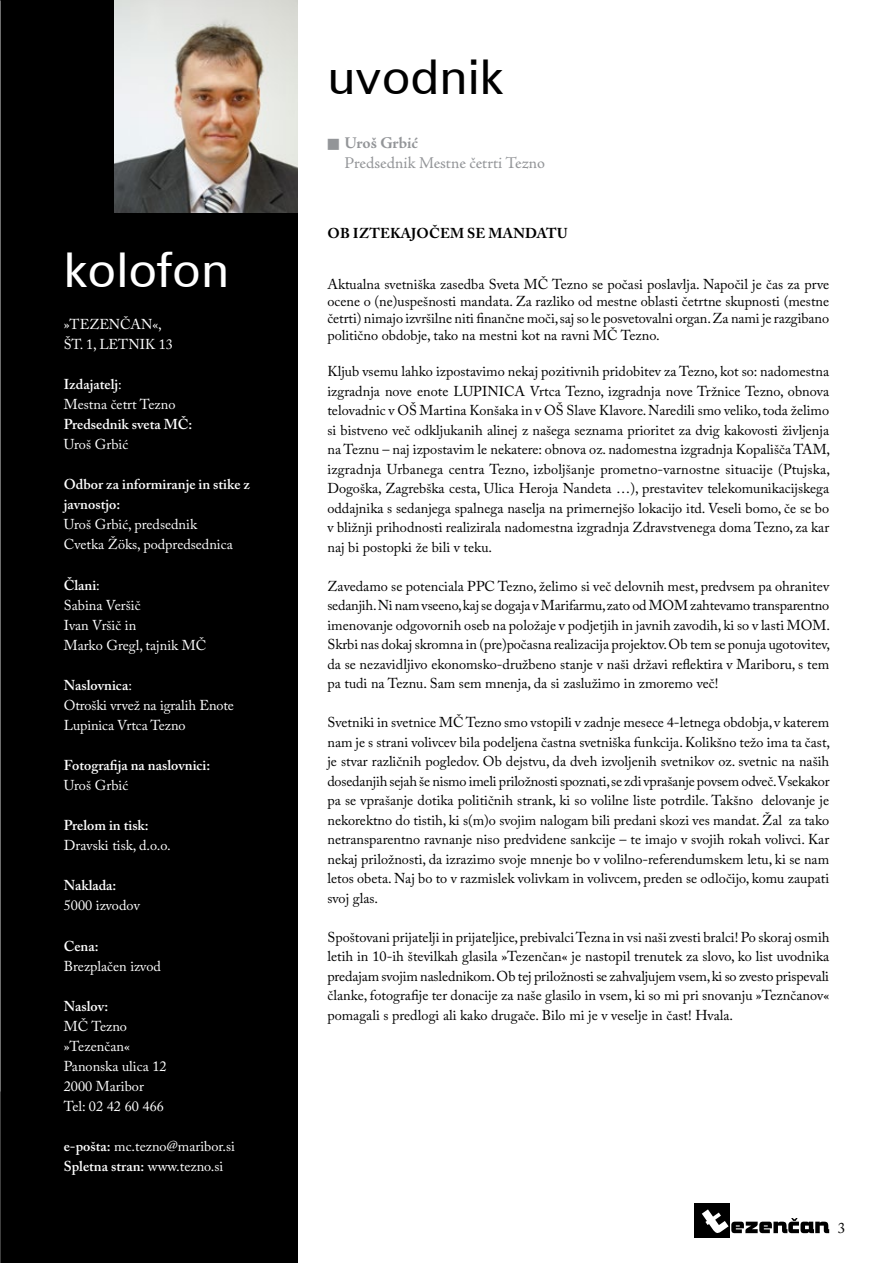
<style>
.page{position:relative;width:893px;height:1263px;background:#fff}
.page>*{position:absolute;margin:0;border:0;box-sizing:border-box;transform-origin:0 0}
.t1{font:48px "Zurich BT";color:#fff}
.t2{font:48px "Zurich BT";color:#000}
.t3{font:16.5px/19.8px "Adobe Jenson Pro";letter-spacing:-.005em;color:#939598}
.t4{font:15px "Adobe Caslon Pro";color:#000}
.t5{font:14.25px/19.5px "Adobe Caslon Pro";color:#000;text-align:justify}
.t6{font:14.25px/20.1px "Adobe Caslon Pro";color:#fff}
.t7{font:600 14.25px/20.1px "Adobe Caslon Pro";color:#fff}
.t8{font:700 14.25px "Adobe Caslon Pro";letter-spacing:.015em;color:#000}
.s1{font-weight:600}
.s2{font-weight:700}
</style>
<div class="page">
<div style="left:695px;top:1203px;width:35px;height:34px;background:#000"></div>
<svg style="left:702px;top:1209px;width:127px;height:24px"></svg>
<div style="left:0;top:0;width:298px;height:1263px;background:#000"></div>
<img style="left:115px;top:0;width:183px;height:213px">
<hr style="left:0;top:1089px;width:1px;height:174px;background:#3f3f3f">
<img style="left:0;top:0;width:1px;height:1091px">
<img style="left:0;top:366px;width:1px;height:539px">
<hr style="left:0;top:904px;width:1px;height:187px;background:#6e6e6e">
<h1 class="t1" style="left:64px;top:241px;width:167px">kolofon</h1>
<p class="t6" style="left:64px;top:314px;width:111px">»TEZENČAN«,<br>ŠT. 1, LETNIK 13</p>
<p class="t6" style="left:64px;top:374px;width:113px"><span class="s1">Izdajatelj</span>:<br>Mestna četrt Tezno</p>
<p class="t7" style="left:64px;top:414px;width:130px">Predsednik sveta MČ:</p>
<p class="t6" style="left:64px;top:434px;width:66px">Uroš Grbić</p>
<p class="t7" style="left:64px;top:474px;width:188px">Odbor za informiranje in stike z javnostjo:</p>
<p class="t6" style="left:64px;top:514px;width:171px">Uroš Grbić, predsednik<br>Cvetka Žöks, podpredsednica</p>
<p class="t6" style="left:64px;top:575px;width:144px"><span class="s1">Člani</span>:<br>Sabina Veršič<br>Ivan Vršič in<br>Marko Gregl, tajnik MČ</p>
<p class="t6" style="left:64px;top:675px;width:172px"><span class="s1">Naslovnica</span>:<br>Otroški vrvež na igralih Enote<br>Lupinica Vrtca Tezno</p>
<p class="t7" style="left:64px;top:755px;width:148px">Fotografija na naslovnici:</p>
<p class="t6" style="left:64px;top:775px;width:66px">Uroš Grbić</p>
<p class="t7" style="left:64px;top:815px;width:86px">Prelom in tisk:</p>
<p class="t6" style="left:64px;top:835px;width:108px">Dravski tisk, d.o.o.</p>
<p class="t7" style="left:64px;top:875px;width:54px">Naklada:</p>
<p class="t6" style="left:64px;top:895px;width:78px">5000 izvodov</p>
<p class="t7" style="left:64px;top:935px;width:36px">Cena:</p>
<p class="t6" style="left:64px;top:955px;width:99px">Brezplačen izvod</p>
<p class="t7" style="left:64px;top:996px;width:46px">Naslov:</p>
<p class="t6" style="left:64px;top:1016px;width:104px">MČ Tezno »Tezenčan«<br>Panonska ulica 12<br>2000 Maribor<br>Tel: 02 42 60 466</p>
<p class="t6" style="left:64px;top:1136px;width:173px"><span class="s1">e-pošta:</span> mc.tezno@maribor.si<br><span class="s1">Spletna stran:</span> www.tezno.si</p>
<h1 class="t2" style="left:327px;top:48px;width:178px">uvodnik</h1>
<p class="t3" style="left:344px;top:133px;width:202px;text-indent:-17px">■ <span class="s2">Uroš Grbić<br></span>Predsednik Mestne četrti Tezno</p>
<p class="t8" style="left:328px;top:225px;width:241px">OB IZTEKAJOČEM SE MANDATU</p>
<p class="t5" style="left:327px;top:275px;width:503px;line-height:17px">Aktualna svetniška zasedba Sveta MČ Tezno se počasi poslavlja. Napočil je čas za prve ocene o (ne)uspešnosti mandata. Za razliko od mestne oblasti četrtne skupnosti (mestne četrti) nimajo izvršilne niti finančne moči, saj so le posvetovalni organ. Za nami je razgibano politično obdobje, tako na mestni kot na ravni MČ Tezno.</p>
<p class="t5" style="left:327px;top:361px;width:504px">Kljub vsemu lahko izpostavimo nekaj pozitivnih pridobitev za Tezno, kot so: nadomestna izgradnja nove enote LUPINICA Vrtca Tezno, izgradnja nove Tržnice Tezno, obnova telovadnic v OŠ Martina Konšaka in v OŠ Slave Klavore. Naredili smo veliko, toda želimo si bistveno več odkljukanih alinej z našega seznama prioritet za dvig kakovosti življenja na Teznu – naj izpostavim le nekatere: obnova oz. nadomestna izgradnja Kopališča TAM, izgradnja Urbanega centra Tezno, izboljšanje prometno-varnostne situacije (Ptujska, Dogoška, Zagrebška cesta, Ulica Heroja Nandeta …), prestavitev telekomunikacijskega oddajnika s sedanjega spalnega naselja na primernejšo lokacijo itd. Veseli bomo, če se bo v bližnji prihodnosti realizirala nadomestna izgradnja Zdravstvenega doma Tezno, za kar naj bi postopki že bili v teku.</p>
<p class="t5" style="left:327px;top:576px;width:504px">Zavedamo se potenciala PPC Tezno, želimo si več delovnih mest, predvsem pa ohranitev sedanjih. Ni nam vseeno, kaj se dogaja v Marifarmu, zato od MOM zahtevamo transparentno imenovanje odgovornih oseb na položaje v podjetjih in javnih zavodih, ki so v lasti MOM.<br>Skrbi nas dokaj skromna in (pre)počasna realizacija projektov. Ob tem se ponuja ugotovitev, da se nezavidljivo ekonomsko-družbeno stanje v naši državi reflektira v Mariboru, s tem pa tudi na Teznu. Sam sem mnenja, da si zaslužimo in zmoremo več!</p>
<p class="t5" style="left:327px;top:712px;width:504px">Svetniki in svetnice MČ Tezno smo vstopili v zadnje mesece 4-letnega obdobja, v katerem nam je s strani volivcev bila podeljena častna svetniška funkcija. Kolikšno težo ima ta čast, je stvar različnih pogledov. Ob dejstvu, da dveh izvoljenih svetnikov oz. svetnic na naših dosedanjih sejah še nismo imeli priložnosti spoznati, se zdi vprašanje povsem odveč. Vsekakor pa se vprašanje dotika političnih strank, ki so volilne liste potrdile. Takšno delovanje je nekorektno do tistih, ki s(m)o svojim nalogam bili predani skozi ves mandat. Žal za tako netransparentno ravnanje niso predvidene sankcije – te imajo v svojih rokah volivci. Kar nekaj priložnosti, da izrazimo svoje mnenje bo v volilno-referendumskem letu, ki se nam letos obeta. Naj bo to v razmislek volivkam in volivcem, preden se odločijo, komu zaupati svoj glas.</p>
<p class="t5" style="left:327px;top:927px;width:504px">Spoštovani prijatelji in prijateljice, prebivalci Tezna in vsi naši zvesti bralci! Po skoraj osmih letih in 10-ih številkah glasila »Tezenčan« je nastopil trenutek za slovo, ko list uvodnika predajam svojim naslednikom. Ob tej priložnosti se zahvaljujem vsem, ki so zvesto prispevali članke, fotografije ter donacije za naše glasilo in vsem, ki so mi pri snovanju »Teznčanov« pomagali s predlogi ali kako drugače. Bilo mi je v veselje in čast! Hvala.</p>
<p class="t4" style="left:838px;top:1219px;width:9px">3</p>
</div>
